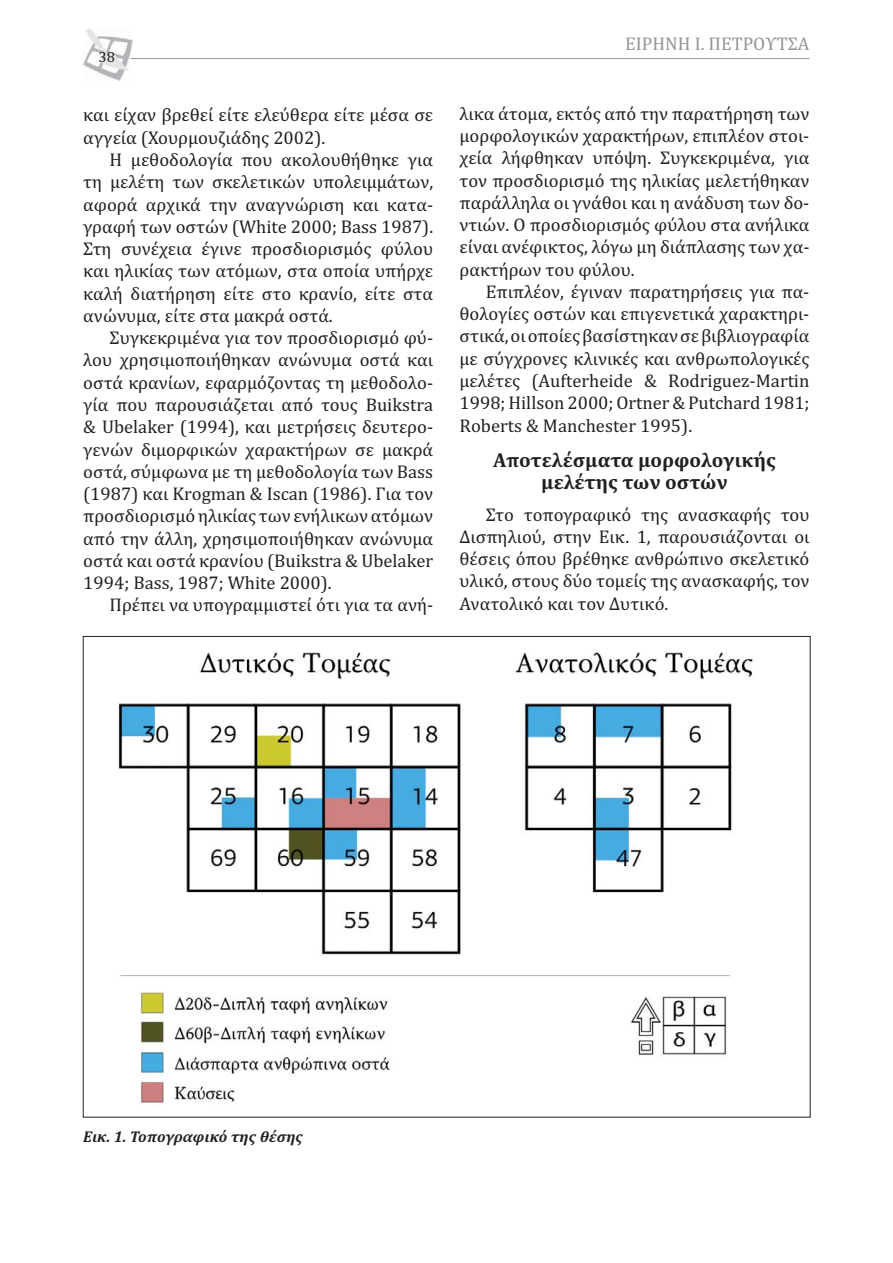
<style>
.page{position:relative;width:893px;height:1263px;background:#fff}
.page>*{position:absolute;margin:0;border:0;box-sizing:border-box;transform-origin:0 0}
.t1{font:700 20.4px/22.2px "Cambria";color:#231f20;text-align:center}
.t2{font:18.6px/22.2px "Cambria";color:#231f20;text-align:justify}
.t3{font:18.6px "Cambria";color:#939598}
.t4{font:italic 700 15.75px "Cambria";color:#231f20}
.t5{font:14.85px "Cambria";color:#231f20}
</style>
<div class="page">
<img style="left:83px;top:29px;width:49px;height:51px">
<hr style="left:130px;top:58px;width:679px;height:1px;background:#939598">
<img style="left:118px;top:651px;width:635px;height:454px">
<p class="t5" style="left:99px;top:51px;width:18px">38</p>
<p class="t2" style="left:83px;top:106px;width:351px">και είχαν βρεθεί είτε ελεύθερα είτε μέσα σε αγγεία (Χουρμουζιάδης 2002).</p>
<p class="t2" style="left:83px;top:150px;width:351px;text-indent:26px">Η μεθοδολογία που ακολουθήθηκε για τη μελέτη των σκελετικών υπολειμμάτων, αφορά αρχικά την αναγνώριση και κατα&shy;γραφή των οστών (White 2000; Bass 1987).<br>Στη συνέχεια έγινε προσδιορισμός φύλου και ηλικίας των ατόμων, στα οποία υπήρχε καλή διατήρηση είτε στο κρανίο, είτε στα ανώνυμα, είτε στα μακρά οστά.</p>
<p class="t2" style="left:83px;top:329px;width:351px;text-indent:26px">Συγκεκριμένα για τον προσδιορισμό φύ&shy;λου χρησιμοποιήθηκαν ανώνυμα οστά και οστά κρανίων, εφαρμόζοντας τη μεθοδολο&shy;γία που παρουσιάζεται από τους Buikstra &amp; Ubelaker (1994), και μετρήσεις δευτερο&shy;γενών διμορφικών χαρακτήρων σε μακρά οστά, σύμφωνα με τη μεθοδολογία των Bass (1987) και Krogman &amp; Iscan (1986). Για τον προσδιορισμό ηλικίας των ενήλικων ατόμων από την άλλη, χρησιμοποιήθηκαν ανώνυμα οστά και οστά κρανίου (Buikstra &amp; Ubelaker 1994; Bass, 1987; White 2000).</p>
<p class="t2" style="left:110px;top:596px;width:325px">Πρέπει να υπογραμμιστεί ότι για τα ανή-</p>
<p class="t3" style="left:625px;top:37px;width:186px">ΕΙΡΗΝΗ Ι. ΠΕΤΡΟΥΤΣΑ</p>
<p class="t2" style="left:459px;top:104px;width:351px">λικα άτομα, εκτός από την παρατήρηση των μορφολογικών χαρακτήρων, επιπλέον στοι&shy;χεία λήφθηκαν υπόψη. Συγκεκριμένα, για τον προσδιορισμό της ηλικίας μελετήθηκαν παράλληλα οι γνάθοι και η ανάδυση των δο&shy;ντιών. Ο προσδιορισμός φύλου στα ανήλικα είναι ανέφικτος, λόγω μη διάπλασης των χα&shy;ρακτήρων του φύλου.</p>
<p class="t2" style="left:459px;top:282px;width:351px;text-indent:26px">Επιπλέον, έγιναν παρατηρήσεις για πα&shy;θολογίες οστών και επιγενετικά χαρακτηρι&shy;στικά, οι οποίες βασίστηκαν σε βιβλιογραφία με σύγχρονες κλινικές και ανθρωπολογικές μελέτες (Aufterheide &amp; Rodriguez-Martin 1998; Hillson 2000; Ortner &amp; Putchard 1981; Roberts &amp; Manchester 1995).</p>
<p class="t1" style="left:493px;top:449px;width:284px">Αποτελέσματα μορφολογικής μελέτης των οστών</p>
<p class="t2" style="left:459px;top:505px;width:351px;text-indent:26px">Στο τοπογραφικό της ανασκαφής του Δισπηλιού, στην Εικ. 1, παρουσιάζονται οι θέσεις όπου βρέθηκε ανθρώπινο σκελετικό υλικό, στους δύο τομείς της ανασκαφής, τον Ανατολικό και τον Δυτικό.</p>
<p class="t4" style="left:83px;top:1128px;width:221px">Εικ. 1. Τοπογραφικό της θέσης</p>
</div>
